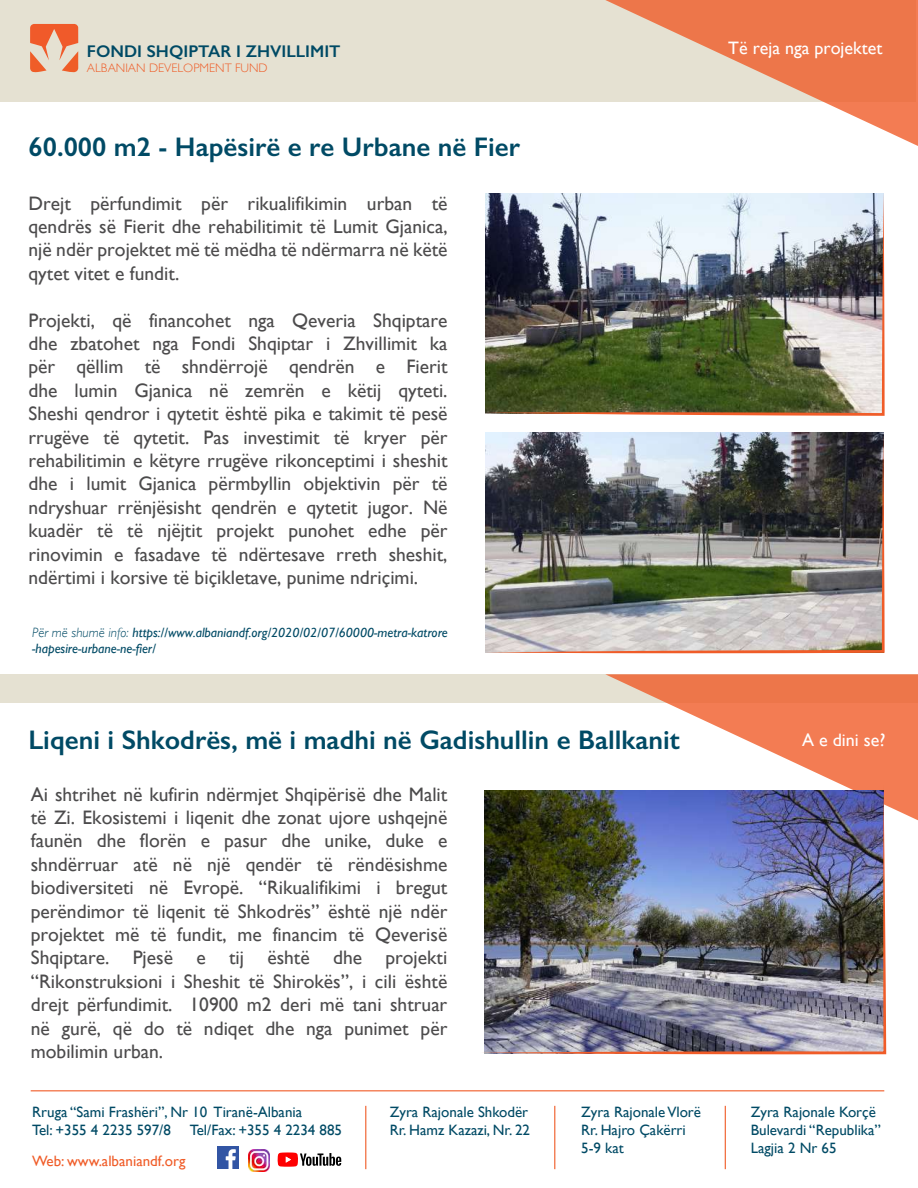
<style>
.page{position:relative;width:918px;height:1188px;background:#fff}
.page>*{position:absolute;margin:0;border:0;box-sizing:border-box;transform-origin:0 0}
.t1{font:600 27px "Gill Sans";color:#004a65}
.t2{font:19.5px/23.4px "Gill Sans";color:#4c4b4c;text-align:justify}
.t3{font:18px "Gill Sans";color:#fff}
.t4{font:600 16.95px "Gill Sans";color:#004a65}
.t5{font:15px/18px "Gill Sans";color:#004a65}
.t6{font:15px "Gill Sans";color:#f05c28}
.t7{font:italic 13.5px/16.2px "Gill Sans";color:#004a65}
.t8{font:300 12.3px "Gill Sans";color:#ef5d28}
.s1{font-weight:300}
</style>
<div class="page">
<div style="left:0;top:0;width:916px;height:101px;background:#e5e1d2"></div>
<svg style="left:605px;top:0;width:313px;height:146px"></svg>
<svg style="left:30px;top:24px;width:48px;height:48px"></svg>
<svg style="left:278px;top:1152px;width:63px;height:15px"></svg>
<hr style="left:365px;top:1106px;width:1px;height:63px;background:#f05c28">
<hr style="left:554px;top:1106px;width:1px;height:63px;background:#f05c28">
<hr style="left:725px;top:1106px;width:1px;height:63px;background:#f05c28">
<hr style="left:31px;top:1090px;width:853px;height:1px;background:#f05c28">
<img style="left:217px;top:1147px;width:22px;height:21px">
<img style="left:248px;top:1150px;width:22px;height:21px">
<div style="left:0;top:674px;width:918px;height:29px;background:#e5e1d2"></div>
<svg style="left:605px;top:674px;width:313px;height:146px"></svg>
<img style="left:485px;top:432px;width:400px;height:221px">
<img style="left:486px;top:193px;width:399px;height:223px">
<img style="left:483px;top:786px;width:403px;height:268px">
<p class="t4" style="left:87px;top:41px;width:255px">FONDI SHQIPTAR I ZHVILLIMIT</p>
<p class="t8" style="left:87px;top:58px;width:182px">ALBANIAN DEVELOPMENT FUND</p>
<h1 class="t1" style="left:29px;top:131px;width:493px">60.000 m2 - Hapësirë e re Urbane në Fier</h1>
<p class="t2" style="left:29px;top:191px;width:421px">Drejt përfundimit për rikualifikimin urban të qendrës së Fierit dhe rehabilitimit të Lumit Gjanica, një ndër projektet më të mëdha të ndërmarra në këtë qytet vitet e fundit.</p>
<p class="t2" style="left:29px;top:308px;width:421px">Projekti, që financohet nga Qeveria Shqiptare dhe zbatohet nga Fondi Shqiptar i Zhvillimit ka për qëllim të shndërrojë qendrën e Fierit dhe lumin Gjanica në zemrën e këtij qyteti.<br>Sheshi qendror i qytetit është pika e takimit të pesë rrugëve të qytetit. Pas investimit të kryer për rehabilitimin e këtyre rrugëve rikonceptimi i sheshit dhe i lumit Gjanica përmbyllin objektivin për të ndryshuar rrënjësisht qendrën e qytetit jugor. Në kuadër të të njëjtit projekt punohet edhe për rinovimin e fasadave të ndërtesave rreth sheshit, ndërtimi i korsive të biçikletave, punime ndriçimi.</p>
<p class="t7" style="left:32px;top:624px;width:417px"><span class="s1">Për më shumë info:</span> https://www.albaniandf.org/2020/02/07/60000-metra-katrore -hapesire-urbane-ne-fier/</p>
<p class="t3" style="left:728px;top:37px;width:156px">Të reja nga projektet</p>
<h1 class="t1" style="left:28px;top:724px;width:653px">Liqeni i Shkodrës, më i madhi në Gadishullin e Ballkanit</h1>
<p class="t3" style="left:802px;top:729px;width:85px">A e dini se?</p>
<p class="t2" style="left:31px;top:782px;width:418px">Ai shtrihet në kufirin ndërmjet Shqipërisë dhe Malit të Zi. Ekosistemi i liqenit dhe zonat ujore ushqejnë faunën dhe florën e pasur dhe unike, duke e shndërruar atë në një qendër të rëndësishme biodiversiteti në Evropë. “Rikualifikimi i bregut perëndimor të liqenit të Shkodrës” është një ndër projektet më të fundit, me financim të Qeverisë Shqiptare. Pjesë e tij është dhe projekti “Rikonstruksioni i Sheshit të Shirokës”, i cili është drejt përfundimit. 10900 m2 deri më tani shtruar në gurë, që do të ndiqet dhe nga punimet për mobilimin urban.</p>
<p class="t5" style="left:32px;top:1103px;width:271px">Rruga “Sami Frashëri”, Nr 10 Tiranë-Albania<br>Tel: +355 4 2235 597/8</p>
<p class="t5" style="left:190px;top:1121px;width:154px">Tel/Fax: +355 4 2234 885</p>
<p class="t6" style="left:32px;top:1152px;width:155px">Web: www.albaniandf.org</p>
<p class="t5" style="left:390px;top:1103px;width:142px">Zyra Rajonale Shkodër<br>Rr. Hamz Kazazi, Nr. 22</p>
<p class="t5" style="left:581px;top:1103px;width:121px">Zyra RajonaleVlorë<br>Rr. Hajro Çakërri<br>5-9 kat</p>
<p class="t5" style="left:751px;top:1103px;width:132px">Zyra Rajonale Korçë<br>Bulevardi “Republika”<br>Lagjia 2 Nr 65</p>
</div>
